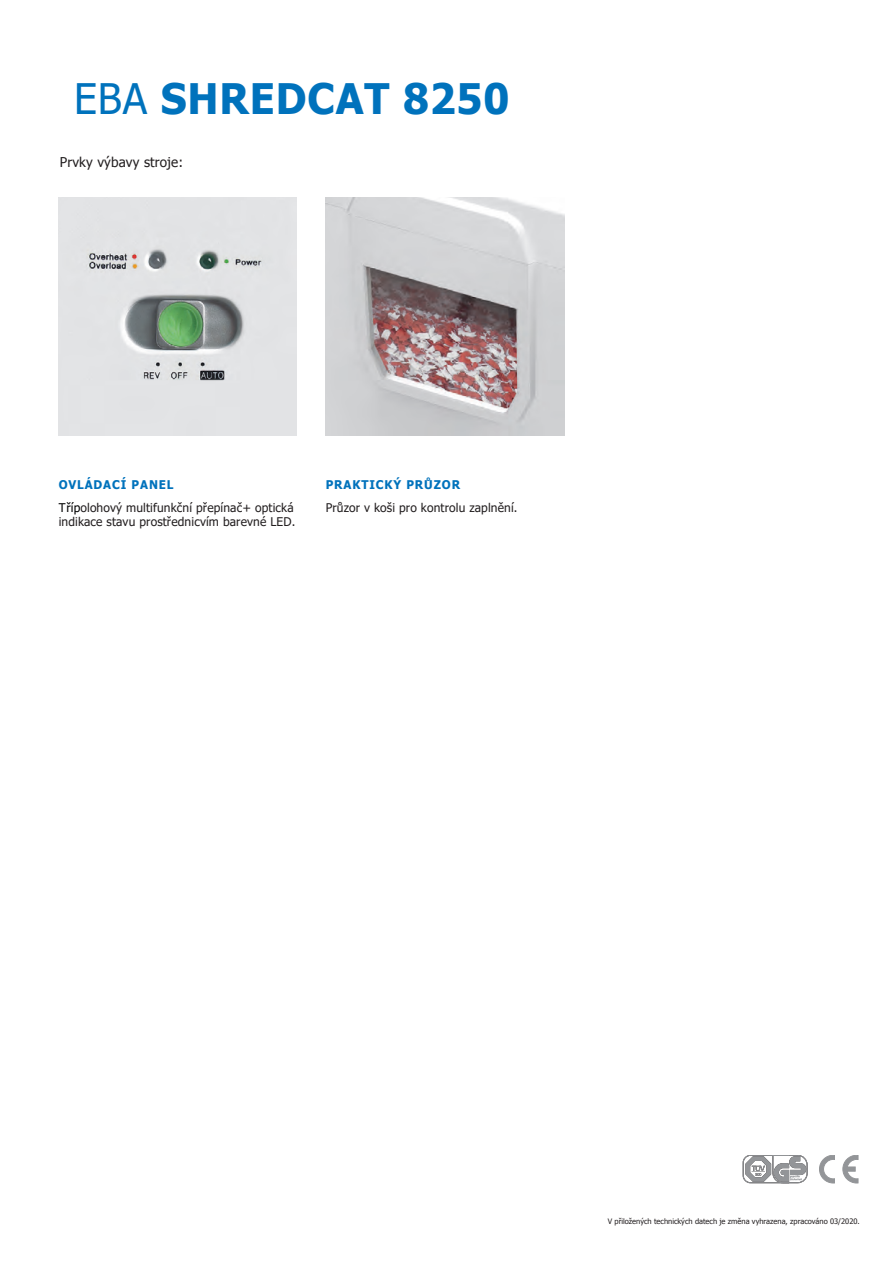
<style>
.page{position:relative;width:893px;height:1263px;background:#fff}
.page>*{position:absolute;margin:0;border:0;box-sizing:border-box;transform-origin:0 0}
.t1{font:700 42px "Tahoma";letter-spacing:.02em;color:#0072bc}
.t2{font:13.5px "Tahoma";letter-spacing:.01em;color:#231f20}
.t3{font:12px/23px "Tahoma";letter-spacing:.01em;color:#231f20}
.t4{font:700 12px "Tahoma";letter-spacing:.075em;color:#0072bc}
.t5{font:7.5px "Tahoma";color:#231f20}
.s1{font-weight:400}
.s2{font-weight:700;color:#0072bc}
.s3{color:#000}
</style>
<div class="page">
<svg style="left:819px;top:1155px;width:15px;height:28px"></svg>
<svg style="left:843px;top:1155px;width:15px;height:28px"></svg>
<svg style="left:743px;top:1155px;width:64px;height:28px"></svg>
<img style="left:58px;top:197px;width:238px;height:238px">
<img style="left:326px;top:197px;width:238px;height:238px">
<h1 class="t1" style="left:74px;top:69px;width:437px"><span class="s1">EBA</span> SHREDCAT 8250</h1>
<p class="t2" style="left:60px;top:153px;width:125px">Prvky výbavy stroje:</p>
<p class="t3" style="left:59px;top:474px;width:236px"><span class="s2">OVLÁDACÍ PANEL<br></span><span class="s3">Tříp</span>olohový multifunkční přepínač+ optická</p>
<p class="t3" style="left:59px;top:511px;width:238px">indikace stavu prostřednicvím barevné LED.</p>
<p class="t4" style="left:326px;top:476px;width:136px">PRAKTICKÝ PRŮZOR</p>
<p class="t3" style="left:326px;top:496px;width:193px">Průzor v koši pro kontrolu zaplnění.</p>
<p class="t5" style="left:608px;top:1216px;width:254px">V přiložených technických datech je změna vyhrazena, zpracováno 03/2020.</p>
</div>
